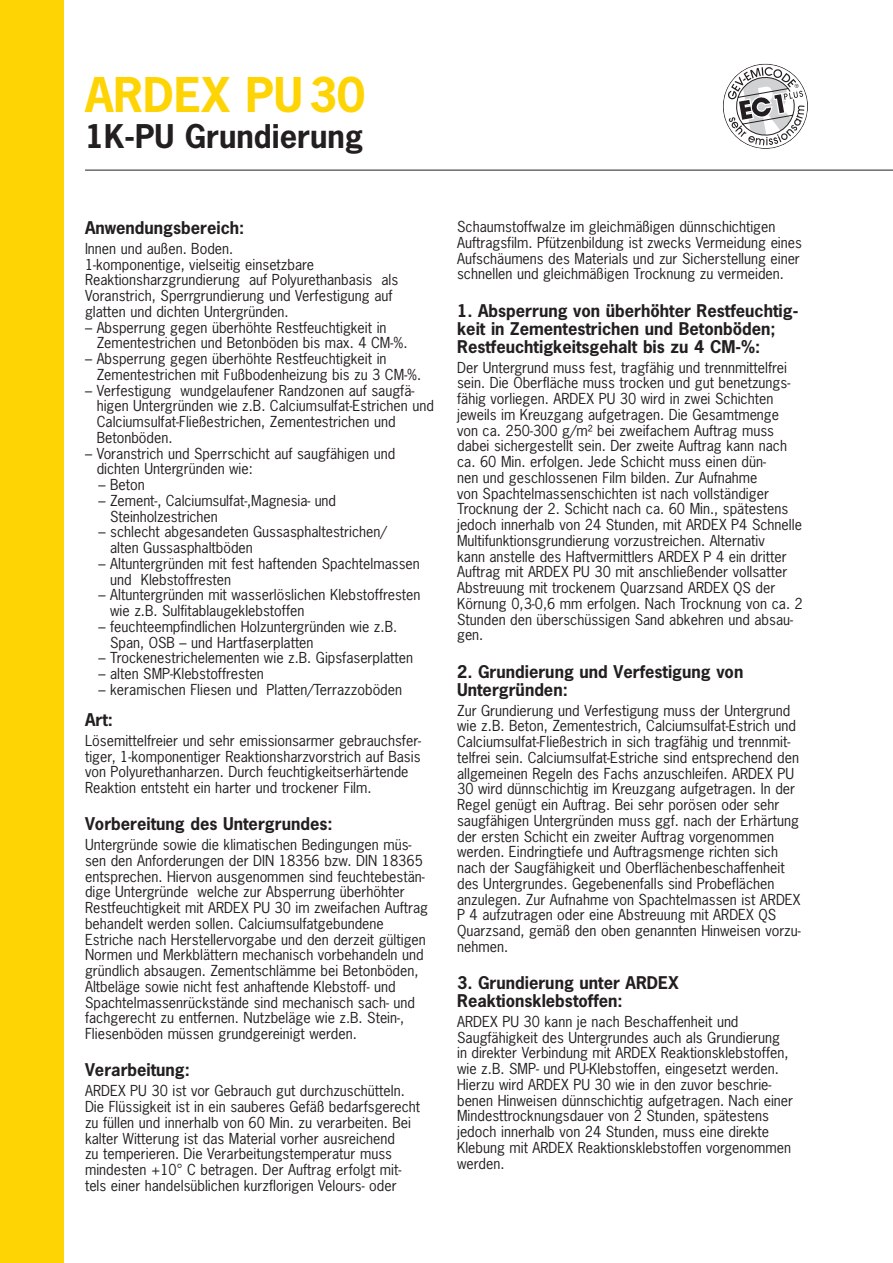
<style>
.page{position:relative;width:893px;height:1263px;background:#fff}
.page>*{position:absolute;margin:0;border:0;box-sizing:border-box;transform-origin:0 0}
.t1{font:700 45px "News Gothic Std";color:#fed404}
.t2{font:700 30.75px "News Gothic Std";color:#231f20}
.t3{font:700 16.5px/18px "News Gothic Std";color:#231f20}
.t4{font:14.25px/15.8px "News Gothic Std";color:#231f20}
</style>
<div class="page">
<div style="left:0;top:0;width:64px;height:1263px;background:#fed404"></div>
<hr style="left:85px;top:170px;width:808px;height:1px;background:#231f20">
<svg style="left:723px;top:64px;width:85px;height:85px"></svg>
<h1 class="t1" style="left:85px;top:65px;width:282px">ARDEX PU30</h1>
<h2 class="t2" style="left:85px;top:116px;width:280px">1K-PU Grundierung</h2>
<p class="t3" style="left:85px;top:218px;width:161px">Anwendungsbereich:</p>
<p class="t4" style="left:85px;top:241px;width:315px">Innen und außen. Boden.<br>1-komponentige, vielseitig einsetzbare Reaktionsharzgrundierung auf Polyurethanbasis als Voranstrich, Sperrgrundierung und Verfestigung auf glatten und dichten Untergründen.</p>
<p class="t4" style="left:97px;top:319px;width:312px;text-indent:-12px">– Absperrung gegen überhöhte Restfeuchtigkeit in<br>Zementestrichen und Betonböden bis max. 4 CM-%.</p>
<p class="t4" style="left:97px;top:351px;width:326px;text-indent:-12px">– Absperrung gegen überhöhte Restfeuchtigkeit in<br>Zementestrichen mit Fußbodenheizung bis zu 3 CM-%.</p>
<p class="t4" style="left:97px;top:382px;width:339px;text-indent:-12px">– Verfestigung wundgelaufener Randzonen auf saugfä&shy;higen Untergründen wie z.B. Calciumsulfat-Estrichen und Calciumsulfat-Fließestrichen, Zementestrichen und Betonböden.</p>
<p class="t4" style="left:97px;top:445px;width:300px;text-indent:-12px">– Voranstrich und Sperrschicht auf saugfähigen und dichten Untergründen wie:</p>
<p class="t4" style="left:99px;top:477px;width:48px">– Beton</p>
<p class="t4" style="left:110px;top:493px;width:227px;text-indent:-12px">– Zement-, Calciumsulfat-,Magnesia- und<br>Steinholzestrichen</p>
<p class="t4" style="left:110px;top:524px;width:278px;text-indent:-12px">– schlecht abgesandeten Gussasphaltestrichen/ alten Gussasphaltböden</p>
<p class="t4" style="left:110px;top:556px;width:311px;text-indent:-12px">– Altuntergründen mit fest haftenden Spachtelmassen und Klebstoffresten</p>
<p class="t4" style="left:110px;top:587px;width:312px;text-indent:-12px">– Altuntergründen mit wasserlöslichen Klebstoffresten wie z.B. Sulfitablaugeklebstoffen</p>
<p class="t4" style="left:110px;top:618px;width:289px;text-indent:-12px">– feuchteempfindlichen Holzuntergründen wie z.B.<br>Span, OSB – und Hartfaserplatten</p>
<p class="t4" style="left:99px;top:650px;width:316px">– Trockenestrichelementen wie z.B. Gipsfaserplatten</p>
<p class="t4" style="left:99px;top:666px;width:167px">– alten SMP-Klebstoffresten</p>
<p class="t4" style="left:99px;top:681px;width:305px">– keramischen Fliesen und Platten/Terrazzoböden</p>
<p class="t3" style="left:85px;top:710px;width:29px">Art:</p>
<p class="t4" style="left:85px;top:732px;width:338px">Lösemittelfreier und sehr emissionsarmer gebrauchsfer&shy;tiger, 1-komponentiger Reaktionsharzvorstrich auf Basis von Polyurethanharzen. Durch feuchtigkeitserhärtende Reaktion entsteht ein harter und trockener Film.</p>
<p class="t3" style="left:85px;top:815px;width:249px">Vorbereitung des Untergrundes:</p>
<p class="t4" style="left:85px;top:837px;width:344px">Untergründe sowie die klimatischen Bedingungen müs&shy;sen den Anforderungen der DIN 18356 bzw. DIN 18365 entsprechen. Hiervon ausgenommen sind feuchtebestän&shy;dige Untergründe welche zur Absperrung überhöhter Restfeuchtigkeit mit ARDEX PU 30 im zweifachen Auftrag behandelt werden sollen. Calciumsulfatgebundene Estriche nach Herstellervorgabe und den derzeit gültigen Normen und Merkblättern mechanisch vorbehandeln und gründlich absaugen. Zementschlämme bei Betonböden, Altbeläge sowie nicht fest anhaftende Klebstoff- und Spachtelmassenrückstände sind mechanisch sach- und fachgerecht zu entfernen. Nutzbeläge wie z.B. Stein-, Fliesenböden müssen grundgereinigt werden.</p>
<p class="t3" style="left:85px;top:1061px;width:106px">Verarbeitung:</p>
<p class="t4" style="left:85px;top:1083px;width:337px">ARDEX PU 30 ist vor Gebrauch gut durchzuschütteln.<br>Die Flüssigkeit ist in ein sauberes Gefäß bedarfsgerecht zu füllen und innerhalb von 60 Min. zu verarbeiten. Bei kalter Witterung ist das Material vorher ausreichend<br>zu temperieren. Die Verarbeitungstemperatur muss mindesten +10° C betragen. Der Auftrag erfolgt mit&shy;tels einer handelsüblichen kurzflorigen Velours- oder</p>
<p class="t4" style="left:457px;top:219px;width:346px">Schaumstoffwalze im gleichmäßigen dünnschichtigen Auftragsfilm. Pfützenbildung ist zwecks Vermeidung eines Aufschäumens des Materials und zur Sicherstellung einer schnellen und gleichmäßigen Trocknung zu vermeiden.</p>
<p class="t3" style="left:457px;top:301px;width:343px">1. Absperrung von überhöhter Restfeuchtig&shy;keit in Zementestrichen und Betonböden;<br>Restfeuchtigkeitsgehalt bis zu 4 CM-%:</p>
<p class="t4" style="left:457px;top:359px;width:347px">Der Untergrund muss fest, tragfähig und trennmittelfrei sein. Die Oberfläche muss trocken und gut benetzungs&shy;fähig vorliegen. ARDEX PU 30 wird in zwei Schichten jeweils im Kreuzgang aufgetragen. Die Gesamtmenge von ca. 250-300 g/m² bei zweifachem Auftrag muss dabei sichergestellt sein. Der zweite Auftrag kann nach ca. 60 Min. erfolgen. Jede Schicht muss einen dün-<br>nen und geschlossenen Film bilden. Zur Aufnahme<br>von Spachtelmassenschichten ist nach vollständiger Trocknung der 2. Schicht nach ca. 60 Min., spätestens jedoch innerhalb von 24 Stunden, mit ARDEX P4 Schnelle Multifunktionsgrundierung vorzustreichen. Alternativ<br>kann anstelle des Haftvermittlers ARDEX P 4 ein dritter Auftrag mit ARDEX PU 30 mit anschließender vollsatter Abstreuung mit trockenem Quarzsand ARDEX QS der Körnung 0,3-0,6 mm erfolgen. Nach Trocknung von ca. 2<br>Stunden den überschüssigen Sand abkehren und absau&shy;gen.</p>
<p class="t3" style="left:457px;top:662px;width:288px">2. Grundierung und Verfestigung von<br>Untergründen:</p>
<p class="t4" style="left:457px;top:702px;width:345px">Zur Grundierung und Verfestigung muss der Untergrund wie z.B. Beton, Zementestrich, Calciumsulfat-Estrich und Calciumsulfat-Fließestrich in sich tragfähig und trennmit&shy;telfrei sein. Calciumsulfat-Estriche sind entsprechend den allgemeinen Regeln des Fachs anzuschleifen. ARDEX PU 30 wird dünnschichtig im Kreuzgang aufgetragen. In der Regel genügt ein Auftrag. Bei sehr porösen oder sehr saugfähigen Untergründen muss ggf. nach der Erhärtung der ersten Schicht ein zweiter Auftrag vorgenommen werden. Eindringtiefe und Auftragsmenge richten sich nach der Saugfähigkeit und Oberflächenbeschaffenheit des Untergrundes. Gegebenenfalls sind Probeflächen anzulegen. Zur Aufnahme von Spachtelmassen ist ARDEX P 4 aufzutragen oder eine Abstreuung mit ARDEX QS Quarzsand, gemäß den oben genannten Hinweisen vorzu&shy;nehmen.</p>
<p class="t3" style="left:457px;top:973px;width:223px">3. Grundierung unter ARDEX<br>Reaktionsklebstoffen:</p>
<p class="t4" style="left:457px;top:1013px;width:338px">ARDEX PU 30 kann je nach Beschaffenheit und Saugfähigkeit des Untergrundes auch als Grundierung in direkter Verbindung mit ARDEX Reaktionsklebstoffen, wie z.B. SMP- und PU-Klebstoffen, eingesetzt werden.<br>Hierzu wird ARDEX PU 30 wie in den zuvor beschrie&shy;benen Hinweisen dünnschichtig aufgetragen. Nach einer Mindesttrocknungsdauer von 2 Stunden, spätestens jedoch innerhalb von 24 Stunden, muss eine direkte Klebung mit ARDEX Reaktionsklebstoffen vorgenommen werden.</p>
</div>
